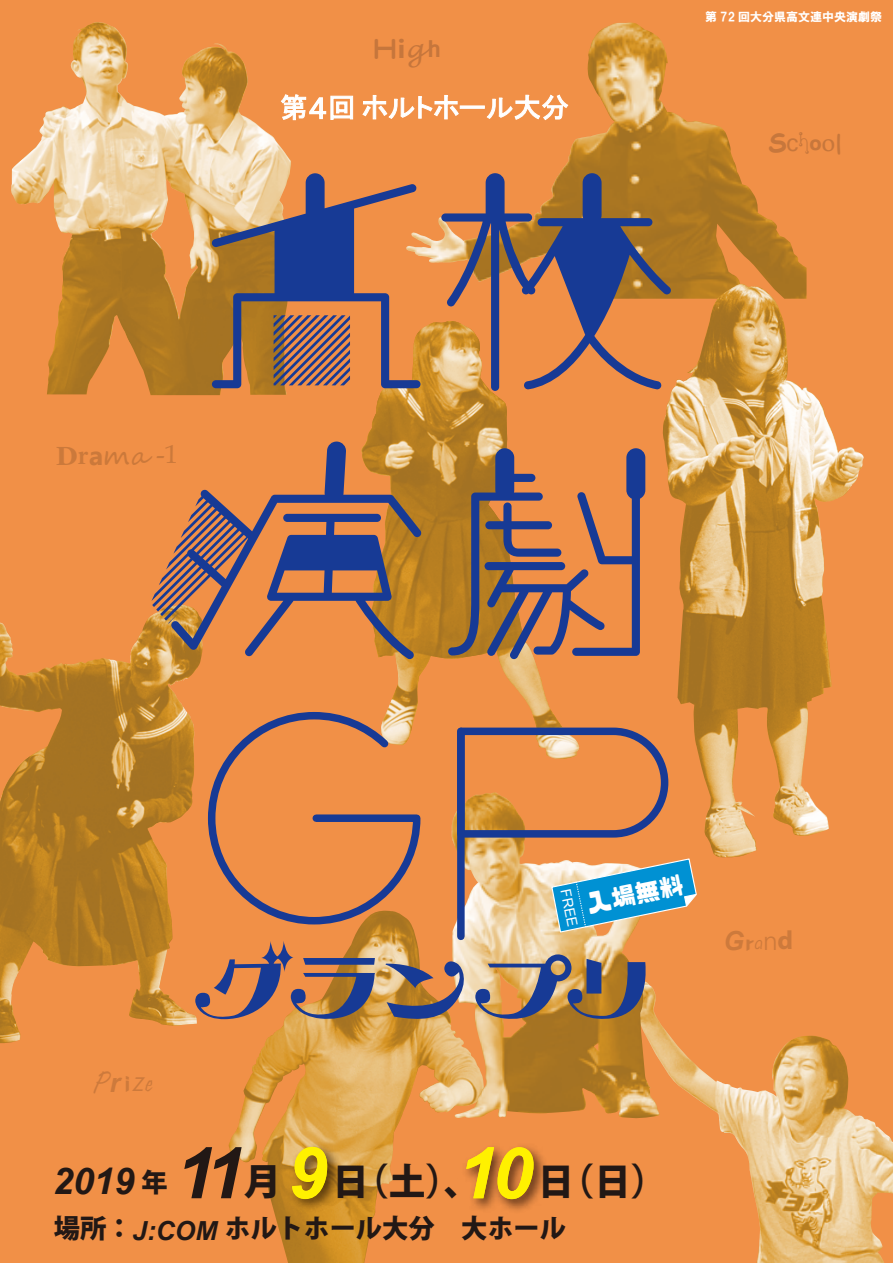
<style>
.page{position:relative;width:893px;height:1263px;background:#f19047}
.page>*{position:absolute;margin:0;border:0;box-sizing:border-box;transform-origin:0 0}
.t1{font:800 36.75px "Koz Go Pro";color:#221815}
.t2{font:33px "Freestyle Script";color:#cd7a3c}
.t3{font:26.55px "Koz Go Pr 6 N";color:#fff}
.t4{font:800 26.25px "Koz Go Pro";color:#221815}
.t5{font:26.25px "Book Antiqua";color:#cb793b}
.t6{font:700 26.25px "Comic Sans MS";color:#c7773c}
.t7{font:italic 700 26.25px "Arial";color:#cd7a3c}
.t8{font:700 26.25px "Clap";color:#c6763c}
.t9{font:24.6px "CP Font";color:#fff}
.t10{font:14.1px "Arial";color:#fff}
.t11{font:12px "HGP Soei Kakugothic UB";color:#fff}
.s1{font-family:"Georgia";font-weight:700}
.s2{font-family:"Iskoola Pota";font-weight:700}
.s3{font-family:"Gadugi";font-weight:700}
.s4{font-family:"Segoe Print"}
.s5{font-family:"Segoe Script"}
.s6{font-family:"Gadugi"}
.s7{font-family:"Lucida Handwriting";font-weight:400;font-style:italic}
.s8{font-family:"Vrinda"}
.s9{font-family:"Vrinda";font-weight:400}
.s10{font-family:"Shuki";font-weight:400}
.s11{font-family:"Tunga"}
.s12{font-family:"Sylfaen";font-weight:400}
.s13{font-family:"Kristen ITC";font-weight:400}
.s14{font-family:"FF Depth";font-weight:400;font-style:normal}
.s15{font-family:"Giddyup Std";font-weight:400;font-style:normal}
.s16{font-family:"Segoe UI";font-weight:300;font-style:normal}
.s17{font-family:"Myriad Pro";font-style:normal}
.s18{font-family:"Arial";font-weight:700;font-style:italic;font-size:26.25px}
.s19{font-family:"FF Depth";font-size:26.25px}
.s20{font-family:"Orator Std";font-style:italic;font-size:26.25px}
.s21{font-family:"Pristina";font-size:26.25px}
.s22{font-family:"Arial";font-weight:700;font-style:italic}
.s23{font-size:26.25px}
.s24{font-family:"Arial";font-weight:700;font-style:italic;font-size:70.95px}
.s25{font-family:"Arial";font-weight:700;font-style:italic;font-size:70.95px;color:#fff100}
</style>
<div class="page">
<img style="left:484px;top:1146px;width:61px;height:65px">
<img style="left:0;top:616px;width:198px;height:427px">
<img style="left:11px;top:24px;width:280px;height:371px">
<img style="left:367px;top:322px;width:193px;height:402px">
<img style="left:420px;top:22px;width:387px;height:265px">
<img style="left:661px;top:1025px;width:232px;height:238px">
<img style="left:228px;top:928px;width:256px;height:335px">
<img style="left:451px;top:820px;width:210px;height:300px">
<svg style="left:195px;top:941px;width:180px;height:80px"></svg>
<svg style="left:385px;top:959px;width:84px;height:62px"></svg>
<svg style="left:475px;top:954px;width:174px;height:67px;background:#9c8267"></svg>
<svg style="left:448px;top:448px;width:197px;height:211px"></svg>
<svg style="left:200px;top:441px;width:222px;height:209px"></svg>
<svg style="left:151px;top:494px;width:263px;height:165px"></svg>
<svg style="left:441px;top:173px;width:230px;height:218px"></svg>
<img style="left:279px;top:1128px;width:66px;height:115px">
<svg style="left:207px;top:708px;width:217px;height:220px"></svg>
<div style="left:457px;top:731px;width:8px;height:205px;background:#173a95"></div>
<svg style="left:453px;top:724px;width:209px;height:117px"></svg>
<img style="left:662px;top:287px;width:202px;height:571px">
<svg style="left:362px;top:94px;width:98px;height:26px"></svg>
<svg style="left:460px;top:105px;width:25px;height:4px"></svg>
<svg style="left:486px;top:94px;width:83px;height:27px"></svg>
<svg style="left:280px;top:93px;width:74px;height:28px"></svg>
<svg style="left:211px;top:173px;width:209px;height:215px"></svg>
<svg style="left:551px;top:858px;width:146px;height:75px"></svg>
<p class="t5" style="left:56px;top:435px;width:124px"><span class="s1">D</span><span class="s2">r</span><span class="s3">a</span><span class="s4">m</span><span class="s5">a</span> -1</p>
<p class="t3" style="left:304px;top:93px;width:28px">４</p>
<p class="t8" style="left:375px;top:39px;width:68px">H<span class="s6">i</span><span class="s7">g</span><span class="s8">h</span></p>
<p class="t11" style="left:705px;top:11px;width:179px">第 72 回大分県高文連中央演劇祭</p>
<p class="t6" style="left:768px;top:123px;width:75px">S<span class="s9">c</span><span class="s10">h</span><span class="s11">o</span><span class="s12">o</span><span class="s13">l</span></p>
<p class="t10" style="left:574px;top:887px;width:39px;rotate:78deg">FREE</p>
<p class="t9" style="left:584px;top:892px;width:100px;rotate:-12deg">入場無料</p>
<p class="t7" style="left:723px;top:923px;width:71px">G<span class="s14">r</span><span class="s15">a</span><span class="s16">n</span><span class="s17">d</span></p>
<p class="t2" style="left:93px;top:1065px;width:61px">P<span class="s18">r</span> <span class="s19">i</span><span class="s20">z</span><span class="s21">e</span></p>
<h1 class="t1" style="left:53px;top:1157px;width:616px"><span class="s22">2019</span> <span class="s23">年</span> <span class="s24">11</span>月 <span class="s25">9</span>日（土）、<span class="s25">10</span>日（日）</h1>
<p class="t4" style="left:54px;top:1211px;width:514px">場所：<span class="s22">J:COM</span> ホルトホール大分　大ホール</p>
</div>
